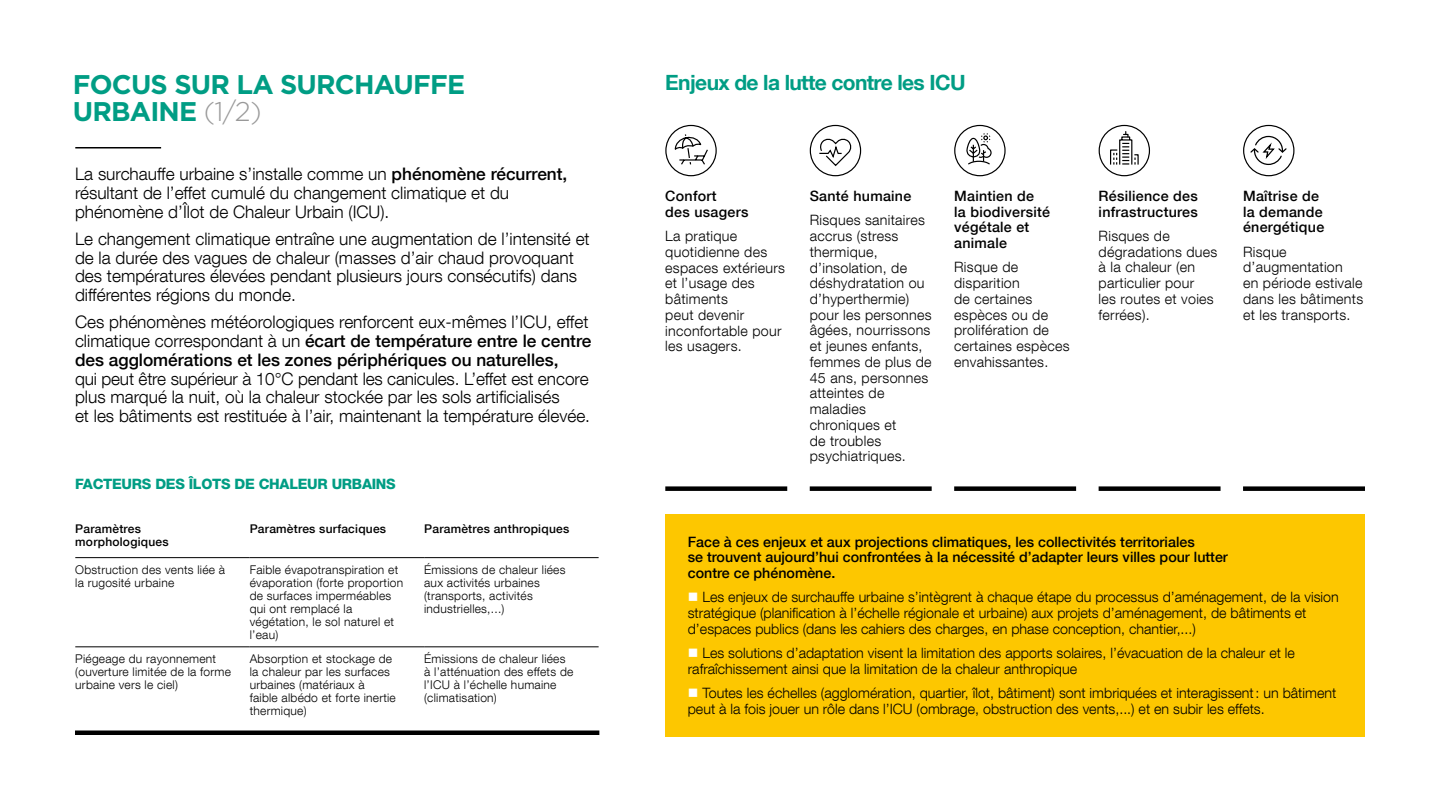
<style>
.page{position:relative;width:1440px;height:810px;background:#fff}
.page>*{position:absolute;margin:0;border:0;box-sizing:border-box;transform-origin:0 0}
.t1{font:700 27px/27px "Gotham";letter-spacing:-.03em;color:#009d84}
.t2{font:700 21px "Helvetica Neue LT Com";letter-spacing:-.03em;color:#009d84}
.t3{font:300 17.25px/18.8px "Helvetica Neue LT Com";color:#000}
.t4{font:300 14.25px/15.8px "Helvetica Neue LT Com";color:#000}
.t5{font:300 14.25px/15.8px "Helvetica Neue LT Com";letter-spacing:.02em;color:#000}
.t6{font:500 14.25px/15.8px "Helvetica Neue LT Com";color:#000}
.t7{font:500 14.25px/15.8px "Helvetica Neue LT Com";letter-spacing:.02em;color:#000}
.t8{font:800 14.25px "Helvetica Neue LT Com";letter-spacing:-.02em;color:#009d84}
.t9{font:300 12px/13.1px "Helvetica Neue LT Com";letter-spacing:.02em;color:#000}
.t10{font:500 12px/13.1px "Helvetica Neue LT Com";letter-spacing:.02em;color:#000}
.s1{font-weight:300;color:#999}
.s2{font-weight:500}
.s3{color:#fff}
</style>
<div class="page">
<div style="left:75px;top:730px;width:524px;height:5px;background:#000"></div>
<div style="left:665px;top:486px;width:122px;height:5px;background:#000"></div>
<div style="left:810px;top:486px;width:122px;height:5px;background:#000"></div>
<div style="left:954px;top:486px;width:122px;height:5px;background:#000"></div>
<div style="left:1099px;top:486px;width:122px;height:5px;background:#000"></div>
<div style="left:1243px;top:486px;width:122px;height:5px;background:#000"></div>
<hr style="left:75px;top:147px;width:86px;height:1px;background:#000">
<div style="left:665px;top:514px;width:700px;height:222px;background:#fdc700"></div>
<hr style="left:75px;top:558px;width:175px;height:1px;background:#000">
<hr style="left:250px;top:558px;width:174px;height:1px;background:#000">
<hr style="left:424px;top:558px;width:175px;height:1px;background:#000">
<hr style="left:75px;top:647px;width:175px;height:1px;background:#000">
<hr style="left:250px;top:647px;width:174px;height:1px;background:#000">
<hr style="left:424px;top:647px;width:175px;height:1px;background:#000">
<svg style="left:1110px;top:132px;width:29px;height:33px"></svg>
<div style="left:1099px;top:125px;width:51px;height:51px;border:1px solid #000;border-radius:50%"></div>
<div style="left:954px;top:125px;width:52px;height:51px;border:1px solid #000;border-radius:50%"></div>
<div style="left:810px;top:125px;width:51px;height:51px;border:1px solid #000;border-radius:50%"></div>
<div style="left:665px;top:125px;width:52px;height:51px;border:1px solid #000;border-radius:50%"></div>
<div style="left:1243px;top:125px;width:51px;height:51px;border:1px solid #000;border-radius:50%"></div>
<svg style="left:966px;top:133px;width:26px;height:32px"></svg>
<svg style="left:674px;top:134px;width:34px;height:31px"></svg>
<svg style="left:819px;top:138px;width:33px;height:29px"></svg>
<svg style="left:1249px;top:135px;width:39px;height:31px"></svg>
<h1 class="t1" style="left:73px;top:71px;width:394px">FOCUS SUR LA SURCHAUFFE<br>URBAINE <span class="s1">(1/2)</span></h1>
<p class="t3" style="left:75px;top:166px;width:494px">La surchauffe urbaine s’installe comme un <span class="s2">phénomène récurrent, </span>résultant de l’effet cumulé du changement climatique et du phénomène d’Îlot de Chaleur Urbain (ICU).</p>
<p class="t3" style="left:75px;top:231px;width:516px">Le changement climatique entraîne une augmentation de l’intensité et de la durée des vagues de chaleur (masses d’air chaud provoquant des températures élevées pendant plusieurs jours consécutifs) dans différentes régions du monde.</p>
<p class="t3" style="left:75px;top:312px;width:518px">Ces phénomènes météorologiques renforcent eux-mêmes l’ICU, effet climatique correspondant à un <span class="s2">écart de température entre le centre des agglomérations et les zones périphériques ou naturelles,</span></p>
<p class="t3" style="left:75px;top:369px;width:517px">qui peut être supérieur à 10°C pendant les canicules. L’effet est encore plus marqué la nuit, où la chaleur stockée par les sols artificialisés<br>et les bâtiments est restituée à l’air, maintenant la température élevée.</p>
<p class="t8" style="left:75px;top:475px;width:322px">FACTEURS DES ÎLOTS DE CHALEUR URBAINS</p>
<p class="t10" style="left:75px;top:522px;width:95px">Paramètres morphologiques</p>
<p class="t10" style="left:250px;top:522px;width:138px">Paramètres surfaciques</p>
<p class="t10" style="left:424px;top:522px;width:147px">Paramètres anthropiques</p>
<p class="t9" style="left:75px;top:563px;width:151px">Obstruction des vents liée à la rugosité urbaine</p>
<p class="t9" style="left:250px;top:564px;width:155px">Faible évapotranspiration et évaporation (forte proportion de surfaces imperméables qui ont remplacé la végétation, le sol naturel et l’eau)</p>
<p class="t9" style="left:424px;top:564px;width:143px">Émissions de chaleur liées aux activités urbaines (transports, activités industrielles,...)</p>
<p class="t9" style="left:75px;top:653px;width:157px">Piégeage du rayonnement (ouverture limitée de la forme urbaine vers le ciel)</p>
<p class="t9" style="left:250px;top:652px;width:148px">Absorption et stockage de la chaleur par les surfaces urbaines (matériaux à faible albédo et forte inertie thermique)</p>
<p class="t9" style="left:424px;top:653px;width:151px">Émissions de chaleur liées à l’atténuation des effets de l’ICU à l’échelle humaine (climatisation)</p>
<p class="t2" style="left:665px;top:75px;width:302px">Enjeux de la lutte contre les ICU</p>
<p class="t7" style="left:665px;top:190px;width:85px">Confort<br>des usagers</p>
<p class="t5" style="left:665px;top:229px;width:121px">La pratique quotidienne des espaces extérieurs et l’usage des bâtiments<br>peut devenir inconfortable pour les usagers.</p>
<p class="t7" style="left:810px;top:190px;width:103px">Santé humaine</p>
<p class="t5" style="left:810px;top:214px;width:123px">Risques sanitaires accrus (stress thermique, d’insolation, de déshydratation ou d’hyperthermie) pour les personnes âgées, nourrissons et jeunes enfants, femmes de plus de<br>45 ans, personnes atteintes de maladies chroniques et<br>de troubles psychiatriques.</p>
<p class="t7" style="left:954px;top:189px;width:97px">Maintien de<br>la biodiversité végétale et animale</p>
<p class="t5" style="left:954px;top:261px;width:117px">Risque de disparition<br>de certaines espèces ou de prolifération de certaines espèces envahissantes.</p>
<p class="t7" style="left:1099px;top:189px;width:101px">Résilience des infrastructures</p>
<p class="t5" style="left:1099px;top:229px;width:120px">Risques de dégradations dues à la chaleur (en particulier pour<br>les routes et voies ferrées).</p>
<p class="t7" style="left:1243px;top:189px;width:83px">Maîtrise de la demande énergétique</p>
<p class="t5" style="left:1243px;top:245px;width:122px">Risque d’augmentation<br>en période estivale dans les bâtiments et les transports.</p>
<p class="t6" style="left:688px;top:535px;width:542px">Face à ces enjeux et aux projections climatiques, les collectivités territoriales<br>se trouvent aujourd’hui confrontées à la nécessité d’adapter leurs villes pour lutter contre ce phénomène.</p>
<p class="t4" style="left:688px;top:591px;width:653px"><span class="s3">■</span> Les enjeux de surchauffe urbaine s’intègrent à chaque étape du processus d’aménagement, de la vision stratégique (planification à l’échelle régionale et urbaine) aux projets d’aménagement, de bâtiments et d’espaces publics (dans les cahiers des charges, en phase conception, chantier,...)</p>
<p class="t4" style="left:688px;top:647px;width:609px"><span class="s3">■</span> Les solutions d’adaptation visent la limitation des apports solaires, l’évacuation de la chaleur et le rafraîchissement ainsi que la limitation de la chaleur anthropique</p>
<p class="t4" style="left:688px;top:687px;width:650px"><span class="s3">■</span> Toutes les échelles (agglomération, quartier, îlot, bâtiment) sont imbriquées et interagissent : un bâtiment peut à la fois jouer un rôle dans l’ICU (ombrage, obstruction des vents,...) et en subir les effets.</p>
</div>
